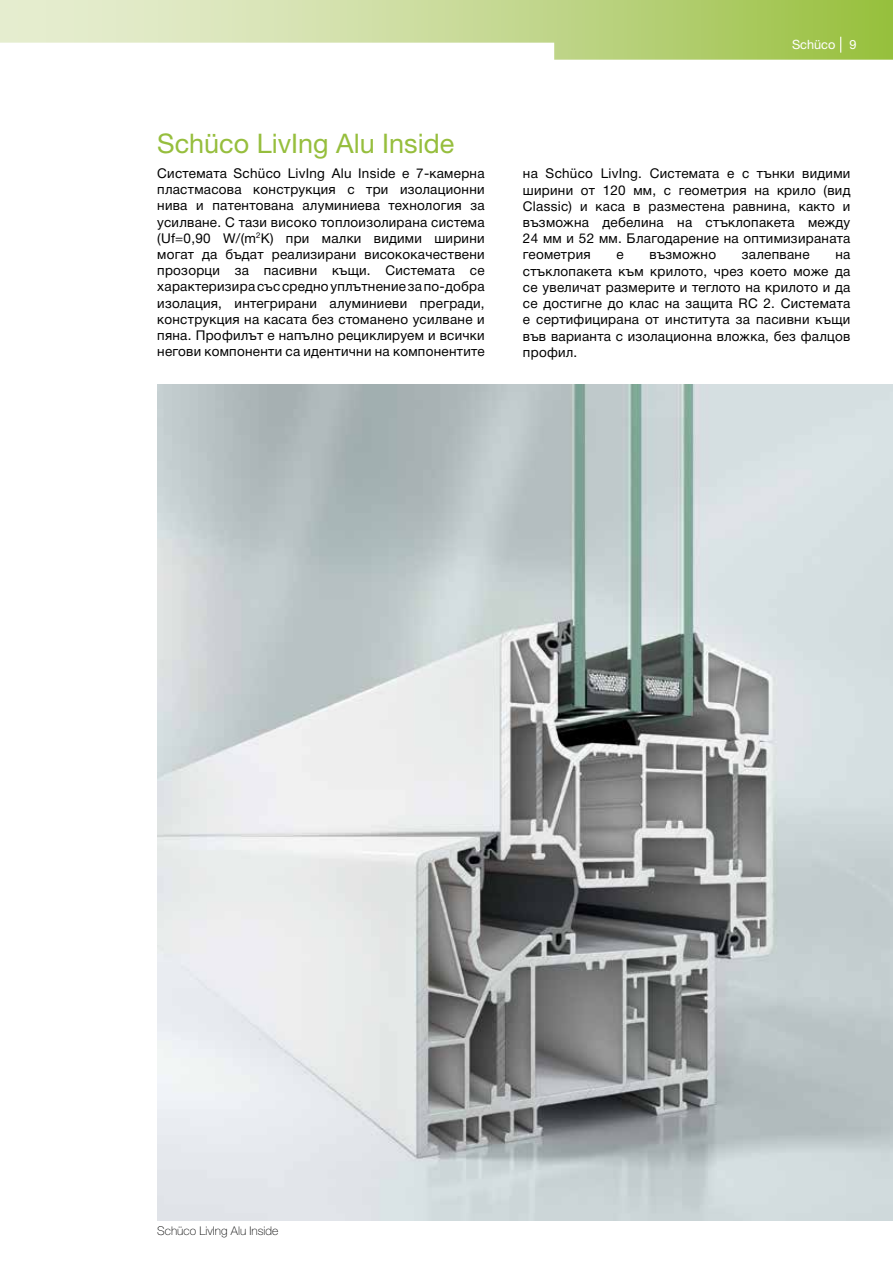
<style>
.page{position:relative;width:893px;height:1263px;background:#fff}
.page>*{position:absolute;margin:0;border:0;box-sizing:border-box;transform-origin:0 0}
.t1{font:27px "Helvetica Neue LTW1 G";color:#96be3d}
.t2{font:13.5px/16.2px "Helvetica Neue Cyr";letter-spacing:.02em;color:#000;text-align:justify}
.t3{font:12.75px "Helvetica Neue LTW1 G";color:#fff}
.t4{font:100 12px "Helvetica Neue LTW1 G";color:#000}
.s1{font-family:"Helvetica Neue LTW1 G"}
</style>
<div class="page">
<svg style="left:0;top:0;width:893px;height:60px"></svg>
<svg style="left:840px;top:37px;width:1px;height:16px"></svg>
<img style="left:157px;top:385px;width:736px;height:835px">
<p class="t3" style="left:792px;top:37px;width:66px">Schüco 9</p>
<h1 class="t1" style="left:157px;top:127px;width:299px">Schüco LivIng Alu Inside</h1>
<p class="t2" style="left:157px;top:165px;width:329px">Системата <span class="s1">Schüco</span> LivIng Alu Inside е 7-камерна пластмасова конструкция с три изолационни нива и патентована алуминиева технология за усилване. С тази високо топлоизолирана система (Uf=0,90 W/(m<sup>2</sup>K) при малки видими ширини могат да бъдат реализирани висококачествени прозорци за пасивни къщи. Системата се характеризира със средно уплътнение за по-добра изолация, интегрирани алуминиеви прегради, конструкция на касата без стоманено усилване и пяна. Профилът е напълно рециклируем и всички негови компоненти са идентични на компонентите</p>
<p class="t2" style="left:523px;top:166px;width:329px">на <span class="s1">Schüco</span> LivIng. Системата е с тънки видими ширини от 120 мм, с геометрия на крило (вид Classic) и каса в разместена равнина, както и възможна дебелина на стъклопакета между 24 мм и 52 мм. Благодарение на оптимизираната геометрия</p>
<p class="t2" style="left:616px;top:247px;width:9px">е</p>
<p class="t2" style="left:649px;top:247px;width:68px">възможно</p>
<p class="t2" style="left:742px;top:247px;width:69px">залепване</p>
<p class="t2" style="left:523px;top:247px;width:329px;text-indent:312px">на стъклопакета към крилото, чрез което може да се увеличат размерите и теглото на крилото и да се достигне до клас на защита RC 2. Системата е сертифицирана от института за пасивни къщи във варианта с изолационна вложка, без фалцов профил.</p>
<p class="t4" style="left:157px;top:1223px;width:123px">Schüco LivIng Alu Inside</p>
</div>
